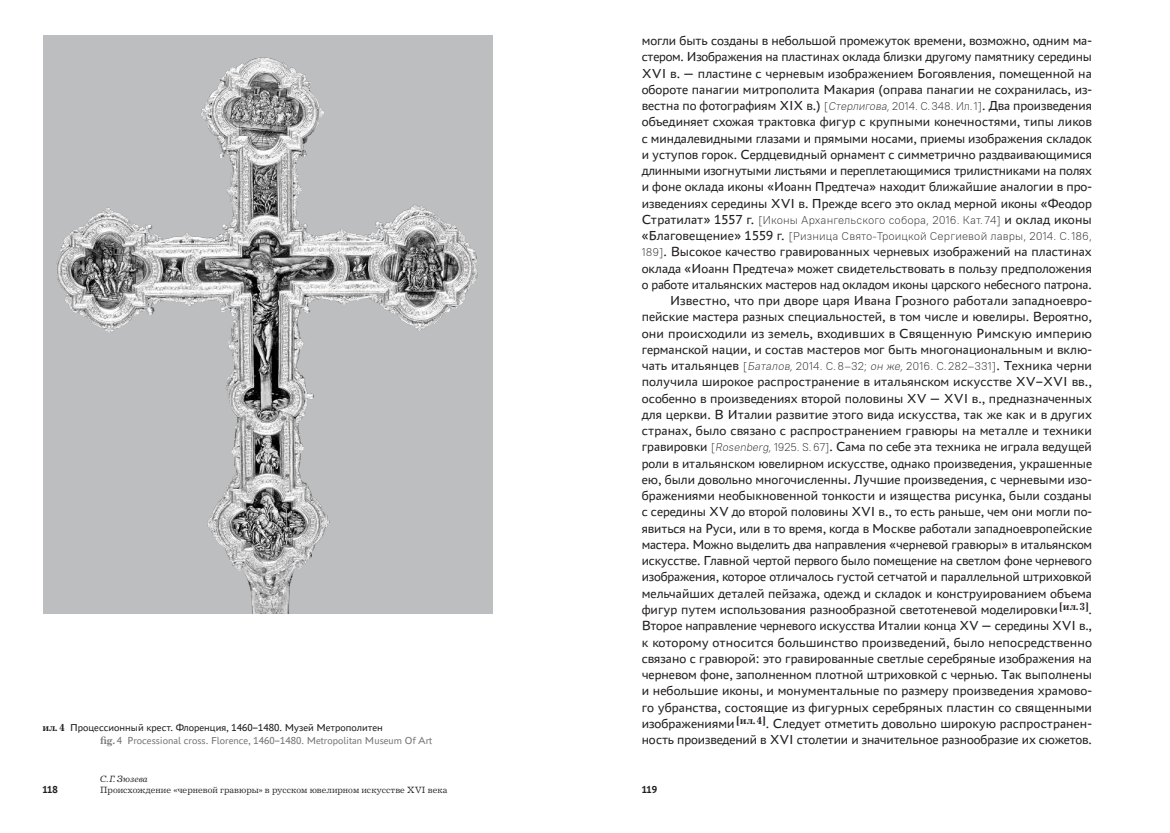
<style>
.page{position:relative;width:1170px;height:833px;background:#fff}
.page>*{position:absolute;margin:0;border:0;box-sizing:border-box;transform-origin:0 0}
.t1{font:13.75px/16.2px "PT Astra Sans";color:#231f20;text-align:justify}
.t2{font:300 11.25px/16.2px "PT Root UI";letter-spacing:.01em;color:#231f20}
.t3{font:10.62px/12.8px "PT Astra Sans";color:#77787b}
.t4{font:700 10.62px "PT Astra Sans";letter-spacing:-.025em;color:#231f20}
.t5{font:9.38px "Journal";color:#231f20}
.t6{font:italic 9.38px "Journal";color:#231f20}
.s1{font-family:"PT Root UI";font-weight:300;font-size:11.25px}
.s2{font-family:"PT Root UI";font-weight:300;font-style:italic;font-size:11.25px}
.s3{font-family:"PT Astra Sans";font-weight:400;font-size:13.75px}
.s4{font-style:italic}
.s5{font-family:"Journal";font-weight:700;color:#231f20}
.s6{color:#231f20}
.s7{font-family:"Journal";font-weight:700}
</style>
<div class="page">
<svg style="left:43px;top:35px;width:449px;height:579px;background:#b6b8b9"></svg>
<img style="left:201px;top:61px;width:48px;height:153px">
<p class="t1" style="left:641px;top:32px;width:452px">могли быть созданы в небольшой промежуток времени, возможно, одним ма&shy;стером. Изображения на пластинах оклада близки другому памятнику середины XVI в.— пластине с черневым изображением Богоявления, помещенной на обороте панагии митрополита Макария (оправа панагии не сохранилась, из&shy;вестна по фотографиям XIX в.) <span class="s1">[</span><span class="s2">Стерлигова,</span><span class="s1">2014. С.348. Ил.1]</span>. Два произведения объединяет схожая трактовка фигур с крупными конечностями, типы ликов с миндалевидными глазами и прямыми носами, приемы изображения складок и уступов горок. Сердцевидный орнамент с симметрично раздваивающимися длинными изогнутыми листьями и переплетающимися трилистниками на полях и фоне оклада иконы «Иоанн Предтеча» находит ближайшие аналогии в про&shy;изведениях середины XVI в. Прежде всего это оклад мерной иконы «Феодор</p>
<p class="t2" style="left:641px;top:212px;width:452px"><span class="s3">Стратилат» 1557 г.</span> [Иконы Архангельского собора, 2016. Кат. 74] <span class="s3">и оклад иконы «Благовещение» 1559 г.</span> [Ризница Свято-Троицкой Сергиевой лавры, 2014. С.186,</p>
<p class="t1" style="left:641px;top:243px;width:452px;text-align:right"><span class="s1">189]</span>. Высокое качество гравированных черневых изображений на пластинах оклада «Иоанн Предтеча» может свидетельствовать в пользу предположения о работе итальянских мастеров над окладом иконы царского небесного патрона.<br>Известно, что при дворе царя Ивана Грозного работали западноевро&shy;пейские мастера разных специальностей, в том числе и ювелиры. Вероятно, они происходили из земель, входивших в Священную Римскую империю германской нации, и состав мастеров мог быть многонациональным и вклю-</p>
<p class="t2" style="left:641px;top:358px;width:451px"><span class="s3">чать итальянцев</span> [<span class="s4">Баталов,</span> 2014. С.8–32; <span class="s4">он же,</span> 2016. С. 282–331]<span class="s3">. Техника черни</span></p>
<p class="t1" style="left:641px;top:373px;width:452px">получила широкое распространение в итальянском искусстве XV–XVI вв., особенно в произведениях второй половины XV— XVI в., предназначенных для церкви. В Италии развитие этого вида искусства, так же как и в других странах, было связано с распространением гравюры на металле и техники гравировки <span class="s1">[</span><span class="s2">Rosenberg,</span><span class="s1">1925. S.67]</span>. Сама по себе эта техника не играла ведущей роли в итальянском ювелирном искусстве, однако произведения, украшенные ею, были довольно многочисленны. Лучшие произведения, с черневыми изо&shy;бражениями необыкновенной тонкости и изящества рисунка, были созданы с середины XV до второй половины XVI в., то есть раньше, чем они могли по&shy;явиться на Руси, или в то время, когда в Москве работали западноевропейские мастера. Можно выделить два направления «черневой гравюры» в итальянском искусстве. Главной чертой первого было помещение на светлом фоне черневого изображения, которое отличалось густой сетчатой и параллельной штриховкой мельчайших деталей пейзажа, одежд и складок и конструированием объема фигур путем использования разнообразной светотеневой моделировки <sup>[ил.3]</sup>.<br>Второе направление черневого искусства Италии конца XV— середины XVI в., к которому относится большинство произведений, было непосредственно связано с гравюрой: это гравированные светлые серебряные изображения на черневом фоне, заполненном плотной штриховкой с чернью. Так выполнены и небольшие иконы, и монументальные по размеру произведения храмово&shy;го убранства, состоящие из фигурных серебряных пластин со священными изображениями <sup>[ил.4]</sup>. Следует отметить довольно широкую распространен&shy;ность произведений в XVI столетии и значительное разнообразие их сюжетов.</p>
<p class="t3" style="left:100px;top:721px;width:333px;text-indent:-58px"><span class="s5">ил. 4</span> <span class="s6">Процессионный крест. Флоренция, 1460–1480. Музей Метрополитен<br></span><span class="s7">fig.</span> 4 Processional cross. Florence, 1460–1480. Metropolitan Museum Of Art</p>
<p class="t6" style="left:100px;top:773px;width:49px">С.Г.Зюзева</p>
<p class="t5" style="left:100px;top:784px;width:349px">Происхождение «черневой гравюры» в русском ювелирном искусстве XVI века</p>
<p class="t4" style="left:43px;top:782px;width:17px">118</p>
<p class="t4" style="left:641px;top:782px;width:17px">119</p>
</div>
